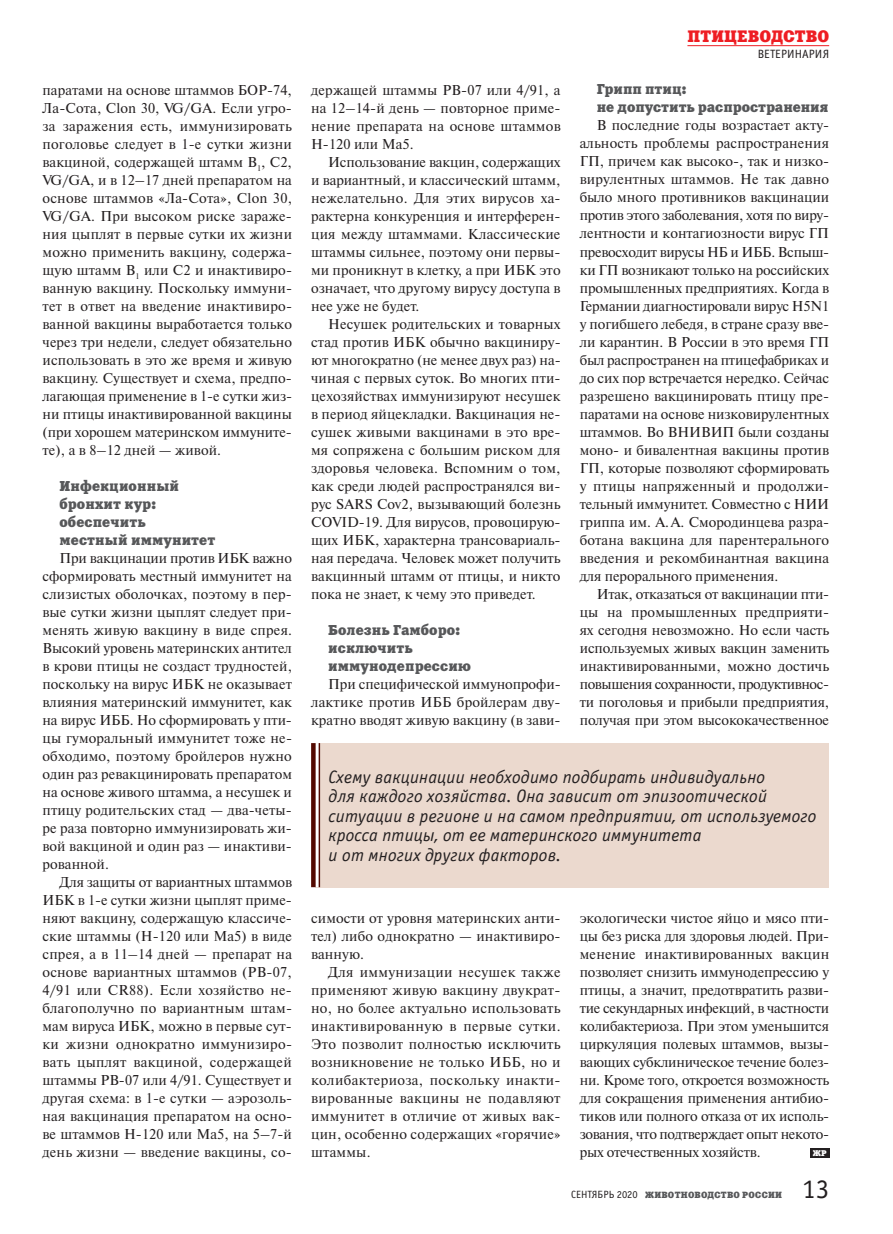
<style>
.page{position:relative;width:893px;height:1234px;background:#fff}
.page>*{position:absolute;margin:0;border:0;box-sizing:border-box;transform-origin:0 0}
.t1{font:27px "Officina Sans C";color:#231f20}
.t2{font:italic 18px/19.5px "Officina Sans C";letter-spacing:.01em;color:#231f20}
.t3{font:16.5px "Xenia C";letter-spacing:.01em;color:#ee1d23}
.t4{font:14.25px/18px "Newton C";letter-spacing:.005em;color:#231f20;text-align:justify}
.t5{font:14.25px/18px "Xenia C";letter-spacing:.005em;color:#57585a}
.t6{font:12px "Officina Sans C";color:#231f20}
.t7{font:9px "Xenia C";letter-spacing:.025em;color:#57585a}
.t8{font:8.25px "Xenia C";color:#fff}
.s1{font-family:"Officina Sans C";font-size:10.5px;color:#231f20}
</style>
<div class="page">
<hr style="left:687px;top:45px;width:142px;height:1px;background:#ee1d23">
<div style="left:810px;top:1147px;width:19px;height:10px;background:#231f20"></div>
<div style="left:316px;top:743px;width:513px;height:144px;background:#ebd9ce"></div>
<svg style="left:316px;top:743px;width:3px;height:144px"></svg>
<div style="left:311px;top:743px;width:5px;height:144px;background:#530900"></div>
<hr style="left:319px;top:743px;width:1px;height:144px;background:#530900">
<p class="t4" style="left:43px;top:81px;width:251px">паратами на основе штаммов БОР-74, Ла-Сота, Clon 30, VG/GA. Если угро‑ за заражения есть, иммунизировать поголовье следует в 1‑е сутки жизни вакциной, содержащей штамм B<sub>1</sub>, С2, VG/GA, и в 12–17 дней препаратом на основе штаммов «Ла-Сота», Clon 30, VG/GA. При высоком риске зараже‑ ния цыплят в первые сутки их жизни можно применить вакцину, содержа‑ щую штамм В<sub>1</sub> или С2 и инактивиро‑ ванную вакцину. Поскольку иммуни‑ тет в ответ на введение инактивиро‑ ванной вакцины выработается только через три недели, следует обязательно использовать в это же время и живую вакцину. Существует и схема, предпо‑ лагающая применение в 1‑е сутки жиз‑ ни птицы инактивированной вакцины (при хорошем материнском иммуните‑ те), а в 8–12 дней — живой.</p>
<p class="t5" style="left:60px;top:477px;width:157px">Инфекционный бронхит кур: обеспечить местный иммунитет</p>
<p class="t4" style="left:43px;top:549px;width:251px;text-indent:17px">При вакцинации против ИБК важно сформировать местный иммунитет на слизистых оболочках, поэтому в пер‑ вые сутки жизни цыплят следует при‑ менять живую вакцину в виде спрея.<br>Высокий уровень материнских антител в крови птицы не создаст трудностей, поскольку на вирус ИБК не оказывает влияния материнский иммунитет, как на вирус ИББ. Но сформировать у пти‑ цы гуморальный иммунитет тоже не‑ обходимо, поэтому бройлеров нужно один раз ревакцинировать препаратом на основе живого штамма, а несушек и птицу родительских стад — два-четы‑ ре раза повторно иммунизировать жи‑ вой вакциной и один раз — инактиви‑ рованной.</p>
<p class="t4" style="left:43px;top:873px;width:251px;text-indent:17px">Для защиты от вариантных штаммов ИБК в 1‑е сутки жизни цыплят приме‑ няют вакцину, содержащую классиче‑ ские штаммы (H-120 или Ma5) в виде спрея, а в 11–14 дней — препарат на основе вариантных штаммов (РВ-07, 4/91 или CR88). Если хозяйство не‑ благополучно по вариантным штам‑ мам вируса ИБК, можно в первые сут‑ ки жизни однократно иммунизиро‑ вать цыплят вакциной, содержащей штаммы РВ-07 или 4/91. Существует и другая схема: в 1‑е сутки — аэрозоль‑ ная вакцинация препаратом на осно‑ ве штаммов H-120 или Ma5, на 5–7‑й день жизни — введение вакцины, со‑</p>
<p class="t4" style="left:311px;top:81px;width:251px">держащей штаммы РВ-07 или 4/91, а на 12–14‑й день — повторное приме‑ нение препарата на основе штаммов H-120 или Ma5.</p>
<p class="t4" style="left:311px;top:153px;width:251px;text-indent:17px">Использование вакцин, содержащих и вариантный, и классический штамм, нежелательно. Для этих вирусов ха‑ рактерна конкуренция и интерферен‑ ция между штаммами. Классические штаммы сильнее, поэтому они первы‑ ми проникнут в клетку, а при ИБК это означает, что другому вирусу доступа в нее уже не будет.</p>
<p class="t4" style="left:311px;top:315px;width:251px;text-indent:17px">Несушек родительских и товарных стад против ИБК обычно вакциниру‑ ют многократно (не менее двух раз) на‑ чиная с первых суток. Во многих пти‑ цехозяйствах иммунизируют несушек в период яйцекладки. Вакцинация не‑ сушек живыми вакцинами в это вре‑ мя сопряжена с большим риском для здоровья человека. Вспомним о том, как среди людей распространялся ви‑ рус SARS Cov2, вызывающий болезнь COVID-19. Для вирусов, провоцирую‑ щих ИБК, характерна трансовариаль‑ ная передача. Человек может получить вакцинный штамм от птицы, и никто пока не знает, к чему это приведет.</p>
<p class="t5" style="left:328px;top:620px;width:144px">Болезнь Гамборо: исключить иммунодепрессию</p>
<p class="t4" style="left:311px;top:675px;width:251px;text-indent:17px">При специфической иммунопрофи‑ лактике против ИББ бройлерам дву‑ кратно вводят живую вакцину (в зави‑</p>
<p class="t3" style="left:687px;top:26px;width:143px">ПТИЦЕВОДСТВО</p>
<p class="t6" style="left:758px;top:48px;width:73px">ВЕТЕРИНАРИЯ</p>
<p class="t5" style="left:597px;top:80px;width:233px">Грипп птиц:<br>не допустить распространения</p>
<p class="t4" style="left:580px;top:117px;width:251px;text-indent:17px">В последние годы возрастает акту‑ альность проблемы распространения ГП, причем как высоко-, так и низко‑ вирулентных штаммов. Не так давно было много противников вакцинации против этого заболевания, хотя по виру‑ лентности и контагиозности вирус ГП превосходит вирусы НБ и ИББ. Вспыш‑ ки ГП возникают только на российских промышленных предприятиях. Когда в Германии диагностировали вирус H5N1 у погибшего лебедя, в стране сразу вве‑ ли карантин. В России в это время ГП был распространен на птицефабриках и до сих пор встречается нередко. Сейчас разрешено вакцинировать птицу пре‑ паратами на основе низковирулентных штаммов. Во ВНИВИП были созданы моно- и бивалентная вакцины против ГП, которые позволяют сформировать у птицы напряженный и продолжи‑ тельный иммунитет. Совместно с НИИ гриппа им. А.А. Смородинцева разра‑ ботана вакцина для парентерального введения и рекомбинантная вакцина для перорального применения.</p>
<p class="t4" style="left:580px;top:584px;width:251px;text-align:left;text-indent:17px">Итак, отказаться от вакцинации пти‑ цы на промышленных предприяти‑ ях сегодня невозможно. Но если часть используемых живых вакцин заменить инактивированными, можно достичь повышения сохранности, продуктивнос&shy;ти поголовья и прибыли предприятия, получая при этом высококачественное</p>
<p class="t2" style="left:329px;top:767px;width:489px">Схему вакцинации необходимо подбирать индивидуально<br>для каждого хозяйства. Она зависит от эпизоотической ситуации в регионе и на самом предприятии, от используемого кросса птицы, от ее материнского иммунитета<br>и от многих других факторов.</p>
<p class="t4" style="left:311px;top:909px;width:251px">симости от уровня материнских анти‑ тел) либо однократно — инактивиро‑ ванную.</p>
<p class="t4" style="left:311px;top:963px;width:251px;text-indent:17px">Для иммунизации несушек также применяют живую вакцину двукрат‑ но, но более актуально использовать инактивированную в первые сутки.<br>Это позволит полностью исключить возникновение не только ИББ, но и колибактериоза, поскольку инакти‑ вированные вакцины не подавляют иммунитет в отличие от живых вак‑ цин, особенно содержащих «горячие» штаммы.</p>
<p class="t4" style="left:580px;top:908px;width:251px">экологически чистое яйцо и мясо пти‑ цы без риска для здоровья людей. При‑ менение инактивированных вакцин позволяет снизить иммунодепрессию у птицы, а значит, предотвратить разви‑ тие секундарных инфекций, в частности колибактериоза. При этом уменьшится циркуляция полевых штаммов, вызы‑ вающих субклиническое течение болез‑ ни. Кроме того, откроется возможность для сокращения применения антибио‑ тиков или полного отказа от их исполь‑ зования, что подтверждает опыт некото‑ рых отечественных хозяйств.</p>
<p class="t8" style="left:813px;top:1147px;width:15px">ЖР</p>
<p class="t7" style="left:571px;top:1188px;width:212px"><span class="s1">СЕНТЯБРЬ 2020</span> ЖИВОТНОВОДСТВО РОССИИ</p>
<h1 class="t1" style="left:802px;top:1174px;width:28px">13</h1>
</div>
